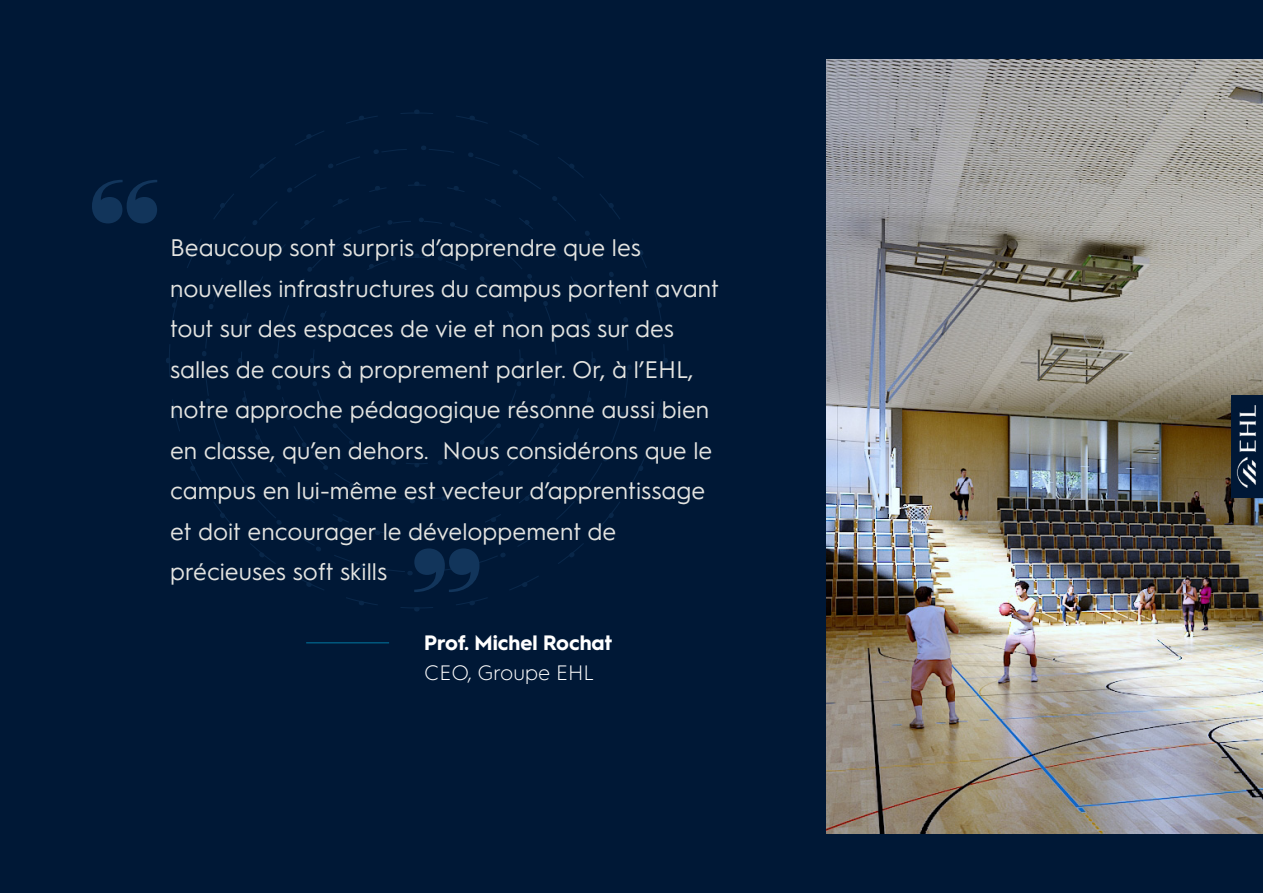
<style>
.page{position:relative;width:1263px;height:893px;background:#001836}
.page>*{position:absolute;margin:0;border:0;box-sizing:border-box;transform-origin:0 0}
.t1{font:800 143.1px "Domaine Display";color:#12355b}
.t2{font:24px/40.5px "Hurme Geometric Sans 1";color:#e4e4e1}
.t3{font:700 20.85px "Hurme Geometric Sans 1";color:#fff}
.t4{font:300 20.85px "Hurme Geometric Sans 1";color:#fff}
</style>
<div class="page">
<svg style="left:168px;top:112px;width:497px;height:497px"></svg>
<hr style="left:306px;top:642px;width:83px;height:1px;background:#00587e">
<img style="left:826px;top:60px;width:437px;height:773px">
<img style="left:1223px;top:390px;width:40px;height:113px">
<h1 class="t1" style="left:89px;top:137px;width:73px">“</h1>
<p class="t2" style="left:170px;top:226px;width:550px">Beaucoup sont surpris d’apprendre que les nouvelles infrastructures du campus portent avant tout sur des espaces de vie et non pas sur des salles de cours à proprement parler. Or, à l’EHL, notre approche pédagogique résonne aussi bien en classe, qu’en dehors. Nous considérons que le campus en lui-même est vecteur d’apprentissage et doit encourager le développement de précieuses soft skills</p>
<h1 class="t1" style="left:482px;top:634px;width:73px;rotate:-180deg">“</h1>
<p class="t3" style="left:424px;top:628px;width:189px">Prof. Michel Rochat</p>
<p class="t4" style="left:424px;top:659px;width:172px">CEO, Groupe EHL</p>
</div>
